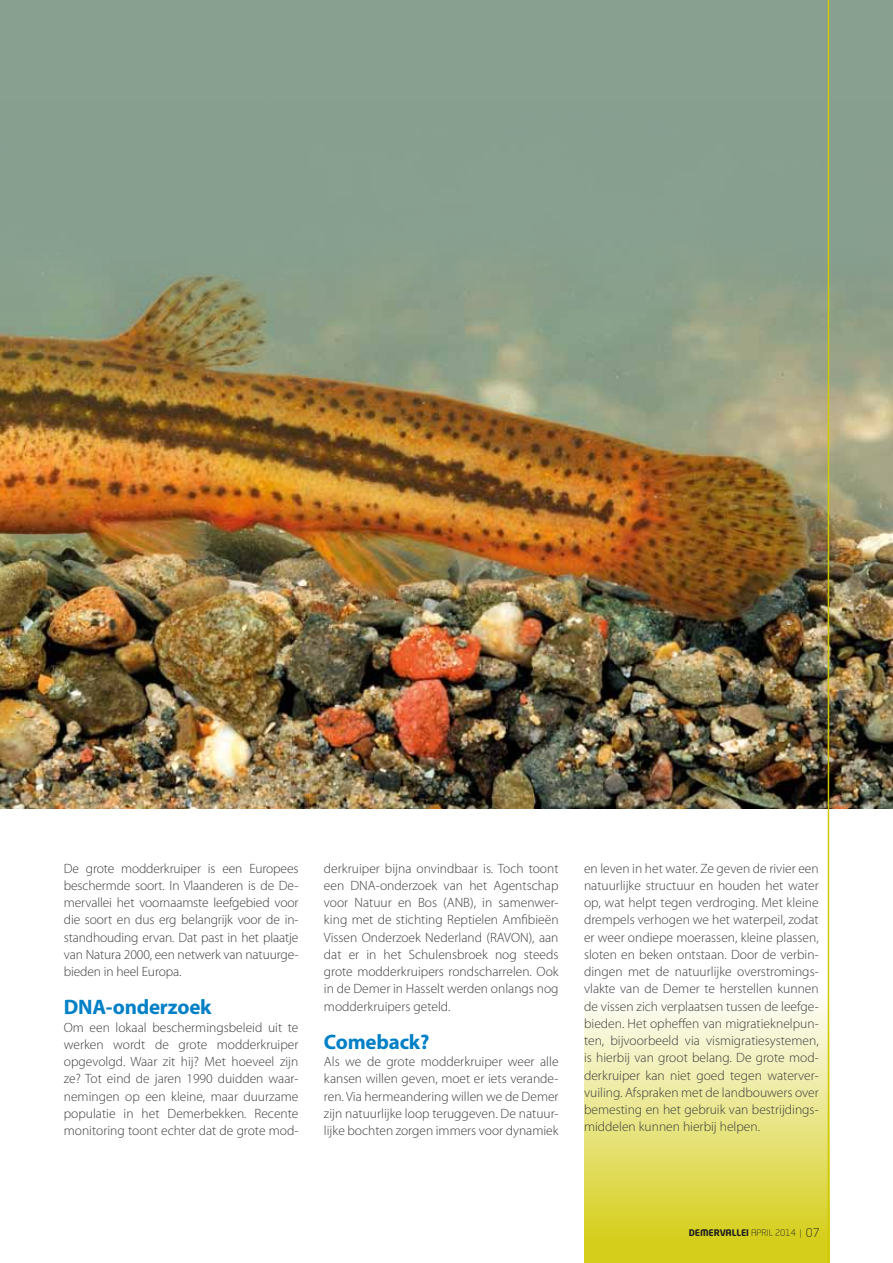
<style>
.page{position:relative;width:893px;height:1263px;background:#fff}
.page>*{position:absolute;margin:0;border:0;box-sizing:border-box;transform-origin:0 0}
.t1{font:700 21px "Myriad Pro";letter-spacing:-.01em;color:#0080c6}
.t2{font:300 13.5px/17.2px "Myriad Pro";color:#3c3c3b;text-align:justify}
.t3{font:700 9px "Neo Tech Std";color:#1d1d1b}
.s1{font-weight:300}
.s2{font-weight:300;font-size:12px}
</style>
<div class="page">
<div style="left:0;top:0;width:893px;height:561px;background:#88a090"></div>
<img style="left:0;top:102px;width:893px;height:706px">
<svg style="left:584px;top:893px;width:244px;height:370px"></svg>
<hr style="left:828px;top:0;width:1px;height:1263px;background:#d1c900">
<p class="t2" style="left:64px;top:860px;width:236px">De grote modderkruiper is een Europees beschermde soort. In Vlaanderen is de De&shy;mervallei het voornaamste leefgebied voor die soort en dus erg belangrijk voor de in&shy;standhouding ervan. Dat past in het plaatje van Natura 2000, een netwerk van natuurge&shy;bieden in heel Europa.</p>
<h1 class="t1" style="left:64px;top:994px;width:149px">DNA-onderzoek</h1>
<p class="t2" style="left:64px;top:1019px;width:236px">Om een lokaal beschermingsbeleid uit te werken wordt de grote modderkruiper opgevolgd. Waar zit hij? Met hoeveel zijn ze? Tot eind de jaren 1990 duidden waar&shy;nemingen op een kleine, maar duurzame populatie in het Demerbekken. Recente monitoring toont echter dat de grote mod-</p>
<p class="t2" style="left:324px;top:860px;width:236px">derkruiper bijna onvindbaar is. Toch toont een DNA-onderzoek van het Agentschap voor Natuur en Bos (ANB), in samenwer&shy;king met de stichting Reptielen Amfibieën Vissen Onderzoek Nederland (RAVON), aan dat er in het Schulensbroek nog steeds grote modderkruipers rondscharrelen. Ook in de Demer in Hasselt werden onlangs nog modderkruipers geteld.</p>
<h1 class="t1" style="left:324px;top:1028px;width:107px">Comeback?</h1>
<p class="t2" style="left:324px;top:1053px;width:236px">Als we de grote modderkruiper weer alle kansen willen geven, moet er iets verande&shy;ren. Via hermeandering willen we de Demer zijn natuurlijke loop teruggeven. De natuur&shy;lijke bochten zorgen immers voor dynamiek</p>
<p class="t2" style="left:584px;top:860px;width:236px">en leven in het water. Ze geven de rivier een natuurlijke structuur en houden het water op, wat helpt tegen verdroging. Met kleine drempels verhogen we het waterpeil, zodat er weer ondiepe moerassen, kleine plassen, sloten en beken ontstaan. Door de verbin&shy;dingen met de natuurlijke overstromings&shy;vlakte van de Demer te herstellen kunnen de vissen zich verplaatsen tussen de leefge&shy;bieden. Het opheffen van migratieknelpun&shy;ten, bijvoorbeeld via vismigratiesystemen, is hierbij van groot belang. De grote mod&shy;derkruiper kan niet goed tegen waterver&shy;vuiling. Afspraken met de landbouwers over bemesting en het gebruik van bestrijdings&shy;middelen kunnen hierbij helpen.</p>
<p class="t3" style="left:689px;top:1226px;width:132px">DEMERVALLEI <span class="s1">APRIL 2014 |</span> <span class="s2">07</span></p>
</div>
